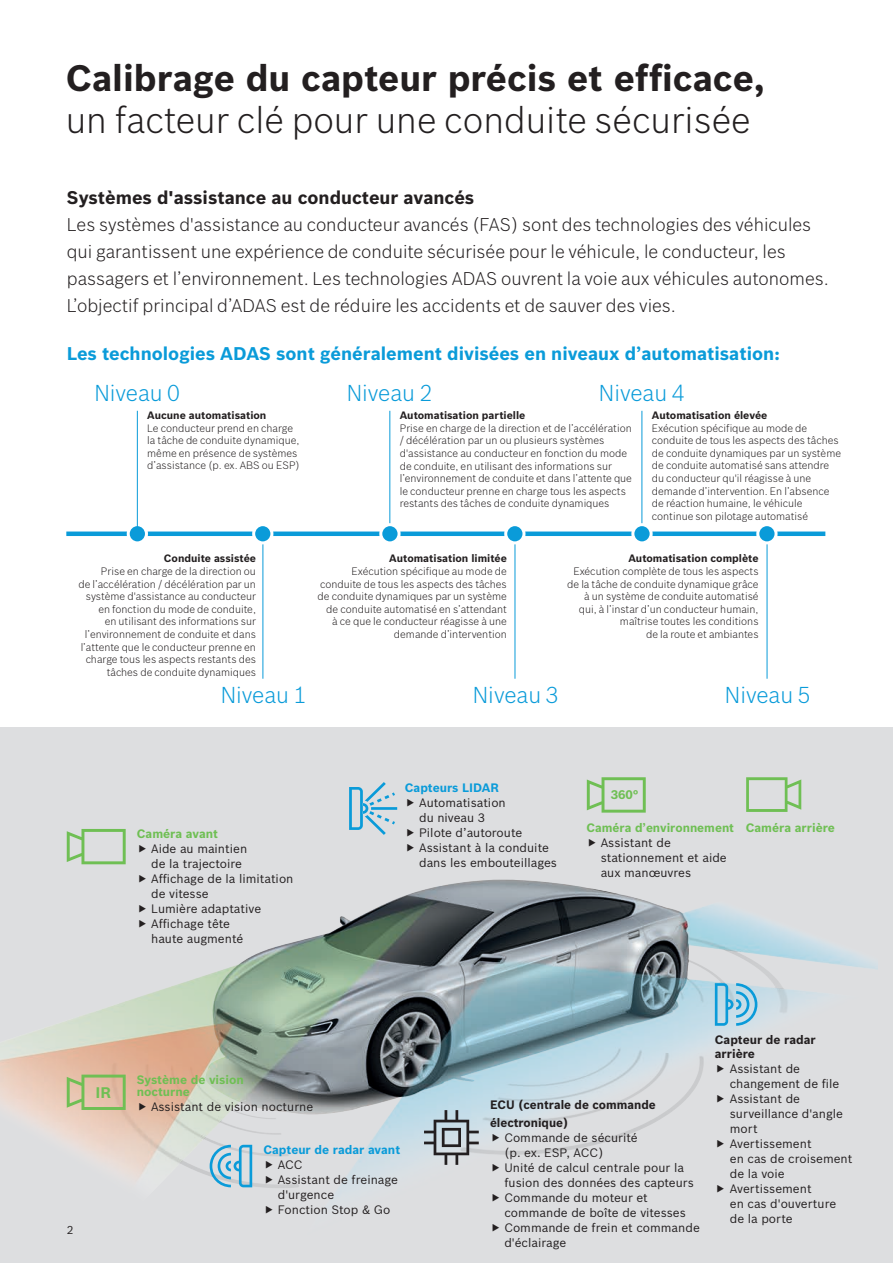
<style>
.page{position:relative;width:893px;height:1263px;background:#fff}
.page>*{position:absolute;margin:0;border:0;box-sizing:border-box;transform-origin:0 0}
.t1{font:300 36px "Bosch Sans";color:#231f20}
.t2{font:700 36px "Bosch Sans";color:#231f20}
.t3{font:300 22.5px "Bosch Sans";color:#0a9bd9}
.t4{font:300 18px/27px "Bosch Sans";color:#231f20}
.t5{font:700 18px "Bosch Sans";color:#0a9bd9}
.t6{font:700 18px "Bosch Sans";color:#231f20}
.t7{font:700 15px "Bosch Sans";color:#6fbf54}
.t8{font:700 12.3px "Bosch Sans";color:#6fbf54}
.t9{font:12px/15px "Bosch Sans";color:#231f20}
.t10{font:700 12px/12px "Bosch Sans";color:#6fbf54}
.t11{font:700 12px/14.4px "Bosch Sans";color:#231f20}
.t12{font:700 12px "Bosch Sans";color:#0a9bd9}
.t13{font:11.25px "Bosch Sans";color:#231f20}
.t14{font:300 10.5px/12.6px "Bosch Sans";color:#231f20}
.t15{font:700 10.5px "Bosch Sans";color:#231f20}
</style>
<div class="page">
<img style="left:0;top:727px;width:878px;height:536px">
<div style="left:66px;top:531px;width:759px;height:5px;background:#0a9bd9"></div>
<div style="left:128px;top:525px;width:18px;height:18px;background:#0a9bd9;border-radius:50%"></div>
<div style="left:127px;top:523px;width:21px;height:21px;border:3px solid #fff;border-radius:50%"></div>
<hr style="left:137px;top:411px;width:1px;height:120px;background:#0a9bd9">
<hr style="left:389px;top:411px;width:1px;height:120px;background:#0a9bd9">
<hr style="left:641px;top:411px;width:1px;height:120px;background:#0a9bd9">
<hr style="left:263px;top:534px;width:1px;height:145px;background:#0a9bd9">
<hr style="left:515px;top:534px;width:1px;height:145px;background:#0a9bd9">
<hr style="left:767px;top:534px;width:1px;height:145px;background:#0a9bd9">
<div style="left:254px;top:525px;width:18px;height:18px;background:#0a9bd9;border-radius:50%"></div>
<div style="left:252px;top:523px;width:21px;height:21px;border:3px solid #fff;border-radius:50%"></div>
<div style="left:506px;top:525px;width:18px;height:18px;background:#0a9bd9;border-radius:50%"></div>
<div style="left:504px;top:523px;width:21px;height:21px;border:3px solid #fff;border-radius:50%"></div>
<div style="left:758px;top:525px;width:18px;height:18px;background:#0a9bd9;border-radius:50%"></div>
<div style="left:756px;top:523px;width:21px;height:21px;border:3px solid #fff;border-radius:50%"></div>
<svg style="left:381px;top:525px;width:18px;height:18px"></svg>
<div style="left:379px;top:523px;width:22px;height:21px;border:3px solid #fff;border-radius:50%"></div>
<div style="left:633px;top:525px;width:18px;height:18px;background:#0a9bd9;border-radius:50%"></div>
<div style="left:631px;top:523px;width:22px;height:21px;border:3px solid #fff;border-radius:50%"></div>
<svg style="left:424px;top:1110px;width:55px;height:55px;background:#a3aeb4"></svg>
<svg style="left:67px;top:829px;width:59px;height:35px;background:#bed5b9"></svg>
<svg style="left:210px;top:1145px;width:42px;height:42px;background:#95c6db"></svg>
<svg style="left:715px;top:983px;width:42px;height:43px;background:#89c6e1"></svg>
<svg style="left:67px;top:1074px;width:59px;height:36px;background:#c4be91"></svg>
<svg style="left:587px;top:777px;width:59px;height:36px;background:#bed5b8"></svg>
<svg style="left:349px;top:782px;width:48px;height:53px;background:#abcede"></svg>
<svg style="left:746px;top:777px;width:55px;height:35px;background:#bed5b8"></svg>
<svg style="left:139px;top:1103px;width:7px;height:7px"></svg>
<svg style="left:266px;top:1161px;width:7px;height:7px"></svg>
<svg style="left:266px;top:1176px;width:7px;height:7px"></svg>
<svg style="left:266px;top:1206px;width:7px;height:7px"></svg>
<svg style="left:717px;top:1065px;width:7px;height:7px"></svg>
<svg style="left:717px;top:1095px;width:7px;height:7px"></svg>
<svg style="left:717px;top:1140px;width:7px;height:7px"></svg>
<svg style="left:717px;top:1185px;width:7px;height:7px"></svg>
<svg style="left:407px;top:798px;width:7px;height:8px"></svg>
<svg style="left:407px;top:828px;width:7px;height:8px"></svg>
<svg style="left:407px;top:843px;width:7px;height:8px"></svg>
<svg style="left:139px;top:845px;width:7px;height:7px"></svg>
<svg style="left:139px;top:875px;width:7px;height:7px"></svg>
<svg style="left:139px;top:905px;width:7px;height:7px"></svg>
<svg style="left:139px;top:920px;width:7px;height:7px"></svg>
<svg style="left:493px;top:1133px;width:6px;height:8px"></svg>
<svg style="left:493px;top:1163px;width:6px;height:8px"></svg>
<svg style="left:493px;top:1193px;width:6px;height:8px"></svg>
<svg style="left:493px;top:1223px;width:6px;height:8px"></svg>
<svg style="left:589px;top:839px;width:6px;height:7px"></svg>
<h1 class="t2" style="left:66px;top:56px;width:700px">Calibrage du capteur précis et efficace,</h1>
<h1 class="t1" style="left:66px;top:98px;width:686px">un facteur clé pour une conduite sécurisée</h1>
<h3 class="t6" style="left:67px;top:186px;width:409px">Systèmes d'assistance au conducteur avancés</h3>
<p class="t4" style="left:67px;top:211px;width:763px">Les systèmes d'assistance au conducteur avancés (FAS) sont des technologies des véhicules qui garantissent une expérience de conduite sécurisée pour le véhicule, le conducteur, les passagers et l’environnement. Les technologies ADAS ouvrent la voie aux véhicules autonomes.<br>L’objectif principal d’ADAS est de réduire les accidents et de sauver des vies.</p>
<h3 class="t5" style="left:67px;top:342px;width:714px">Les technologies ADAS sont généralement divisées en niveaux d’automatisation:</h3>
<h2 class="t3" style="left:94px;top:380px;width:87px">Niveau 0</h2>
<h2 class="t3" style="left:347px;top:380px;width:87px">Niveau 2</h2>
<h2 class="t3" style="left:599px;top:380px;width:87px">Niveau 4</h2>
<p class="t15" style="left:147px;top:409px;width:121px">Aucune automatisation</p>
<p class="t14" style="left:147px;top:421px;width:154px">Le conducteur prend en charge la tâche de conduite dynamique, même en présence de systèmes d’assistance (p. ex. ABS ou ESP)</p>
<p class="t15" style="left:164px;top:552px;width:94px">Conduite assistée</p>
<p class="t14" style="left:78px;top:565px;width:179px;text-align:right">Prise en charge de la direction ou<br>de l’accélération / décélération par un système d'assistance au conducteur en fonction du mode de conduite,<br>en utilisant des informations sur l’environnement de conduite et dans l’attente que le conducteur prenne en charge tous les aspects restants des tâches de conduite dynamiques</p>
<p class="t15" style="left:400px;top:409px;width:127px">Automatisation partielle</p>
<p class="t14" style="left:400px;top:421px;width:234px">Prise en charge de la direction et de l’accélération / décélération par un ou plusieurs systèmes d'assistance au conducteur en fonction du mode de conduite, en utilisant des informations sur l’environnement de conduite et dans l’attente que le conducteur prenne en charge tous les aspects restants des tâches de conduite dynamiques</p>
<p class="t15" style="left:652px;top:409px;width:117px">Automatisation élevée</p>
<p class="t14" style="left:652px;top:421px;width:191px">Exécution spécifique au mode de conduite de tous les aspects des tâches de conduite dynamiques par un système de conduite automatisé sans attendre du conducteur qu'il réagisse à une demande d’intervention. En l’absence de réaction humaine, le véhicule continue son pilotage automatisé</p>
<p class="t15" style="left:389px;top:552px;width:119px">Automatisation limitée</p>
<p class="t14" style="left:318px;top:565px;width:191px;text-align:right">Exécution spécifique au mode de conduite de tous les aspects des tâches de conduite dynamiques par un système de conduite automatisé en s’attendant<br>à ce que le conducteur réagisse à une demande d’intervention</p>
<p class="t15" style="left:628px;top:552px;width:132px">Automatisation complète</p>
<p class="t14" style="left:567px;top:565px;width:193px;text-align:right">Exécution complète de tous les aspects de la tâche de conduite dynamique grâce à un système de conduite automatisé qui, à l’instar d’un conducteur humain, maîtrise toutes les conditions<br>de la route et ambiantes</p>
<h2 class="t3" style="left:221px;top:681px;width:87px">Niveau 1</h2>
<h2 class="t3" style="left:473px;top:681px;width:87px">Niveau 3</h2>
<h2 class="t3" style="left:725px;top:681px;width:87px">Niveau 5</h2>
<p class="t10" style="left:137px;top:828px;width:83px">Caméra avant</p>
<p class="t9" style="left:151px;top:841px;width:144px">Aide au maintien<br>de la trajectoire<br>Affichage de la limitation de vitesse<br>Lumière adaptative<br>Affichage tête<br>haute augmenté</p>
<p class="t12" style="left:405px;top:780px;width:96px">Capteurs LIDAR</p>
<p class="t9" style="left:419px;top:795px;width:139px">Automatisation<br>du niveau 3<br>Pilote d’autoroute<br>Assistant à la conduite dans les embouteillages</p>
<p class="t8" style="left:611px;top:787px;width:29px">360°</p>
<p class="t10" style="left:586px;top:822px;width:149px">Caméra d’environnement</p>
<p class="t9" style="left:601px;top:835px;width:128px">Assistant de stationnement et aide aux manœuvres</p>
<p class="t10" style="left:746px;top:822px;width:91px">Caméra arrière</p>
<h3 class="t7" style="left:96px;top:1083px;width:17px">IR</h3>
<p class="t13" style="left:67px;top:1223px;width:8px">2</p>
<p class="t10" style="left:137px;top:1074px;width:109px">Système de vision nocturne</p>
<p class="t9" style="left:151px;top:1099px;width:164px">Assistant de vision nocturne</p>
<p class="t12" style="left:263px;top:1142px;width:138px">Capteur de radar avant</p>
<p class="t9" style="left:278px;top:1157px;width:122px">ACC<br>Assistant de freinage d'urgence<br>Fonction Stop &amp; Go</p>
<p class="t11" style="left:490px;top:1095px;width:167px;line-height:18px">ECU (centrale de commande électronique)</p>
<p class="t9" style="left:504px;top:1130px;width:197px">Commande de sécurité<br>(p. ex. ESP, ACC)<br>Unité de calcul centrale pour la fusion des données des capteurs<br>Commande du moteur et commande de boîte de vitesses<br>Commande de frein et commande d'éclairage</p>
<p class="t11" style="left:715px;top:1032px;width:102px">Capteur de radar arrière</p>
<p class="t9" style="left:730px;top:1061px;width:124px">Assistant de changement de file<br>Assistant de surveillance d'angle mort<br>Avertissement<br>en cas de croisement de la voie<br>Avertissement<br>en cas d'ouverture de la porte</p>
</div>
